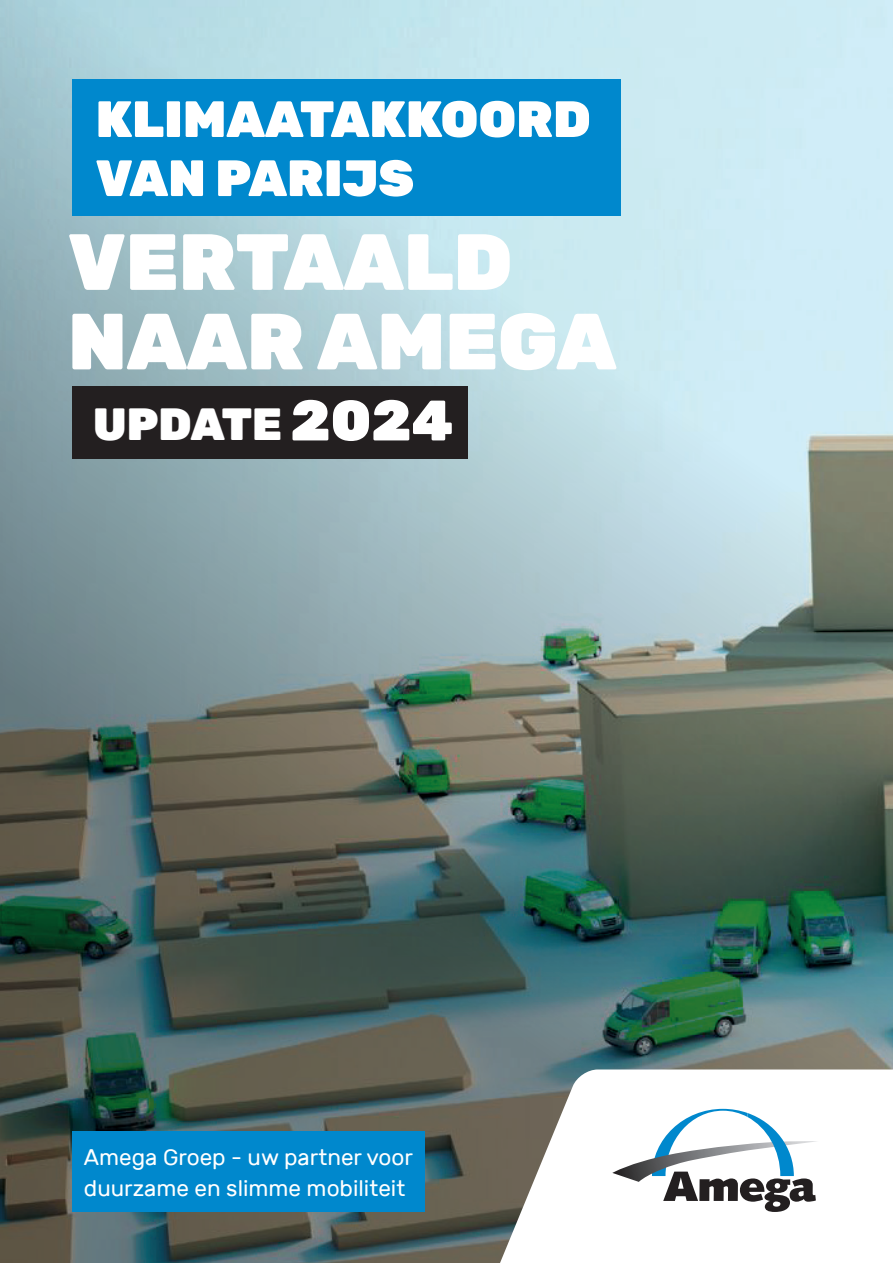
<style>
.page{position:relative;width:893px;height:1263px;background:#fff}
.page>*{position:absolute;margin:0;border:0;box-sizing:border-box;transform-origin:0 0}
.t1{font:900 79.5px/79.5px "Rubik";color:#fff}
.t2{font:900 51px/59.1px "Rubik";color:#fff}
.t3{font:900 45px "Rubik";color:#fff}
.t4{font:22.5px/31.5px "Rubik";color:#fff}
.s1{font-size:56.85px}
</style>
<div class="page">
<img style="left:0;top:0;width:893px;height:1263px">
<svg style="left:486px;top:1069px;width:407px;height:194px"></svg>
<div style="left:72px;top:386px;width:396px;height:72px;background:#231f20"></div>
<div style="left:72px;top:79px;width:549px;height:137px;background:#0088cd"></div>
<div style="left:72px;top:1131px;width:353px;height:81px;background:#0088cd"></div>
<svg style="left:612px;top:1109px;width:207px;height:103px"></svg>
<h2 class="t2" style="left:96px;top:90px;width:497px">KLIMAATAKKOORD<br>VAN PARIJS</h2>
<h1 class="t1" style="left:68px;top:223px;width:550px">VERTAALD<br>NAAR AMEGA</h1>
<h3 class="t3" style="left:93px;top:398px;width:362px">UPDATE <span class="s1">2024</span></h3>
<p class="t4" style="left:84px;top:1142px;width:331px">Amega Groep - uw partner voor duurzame en slimme mobiliteit</p>
</div>
